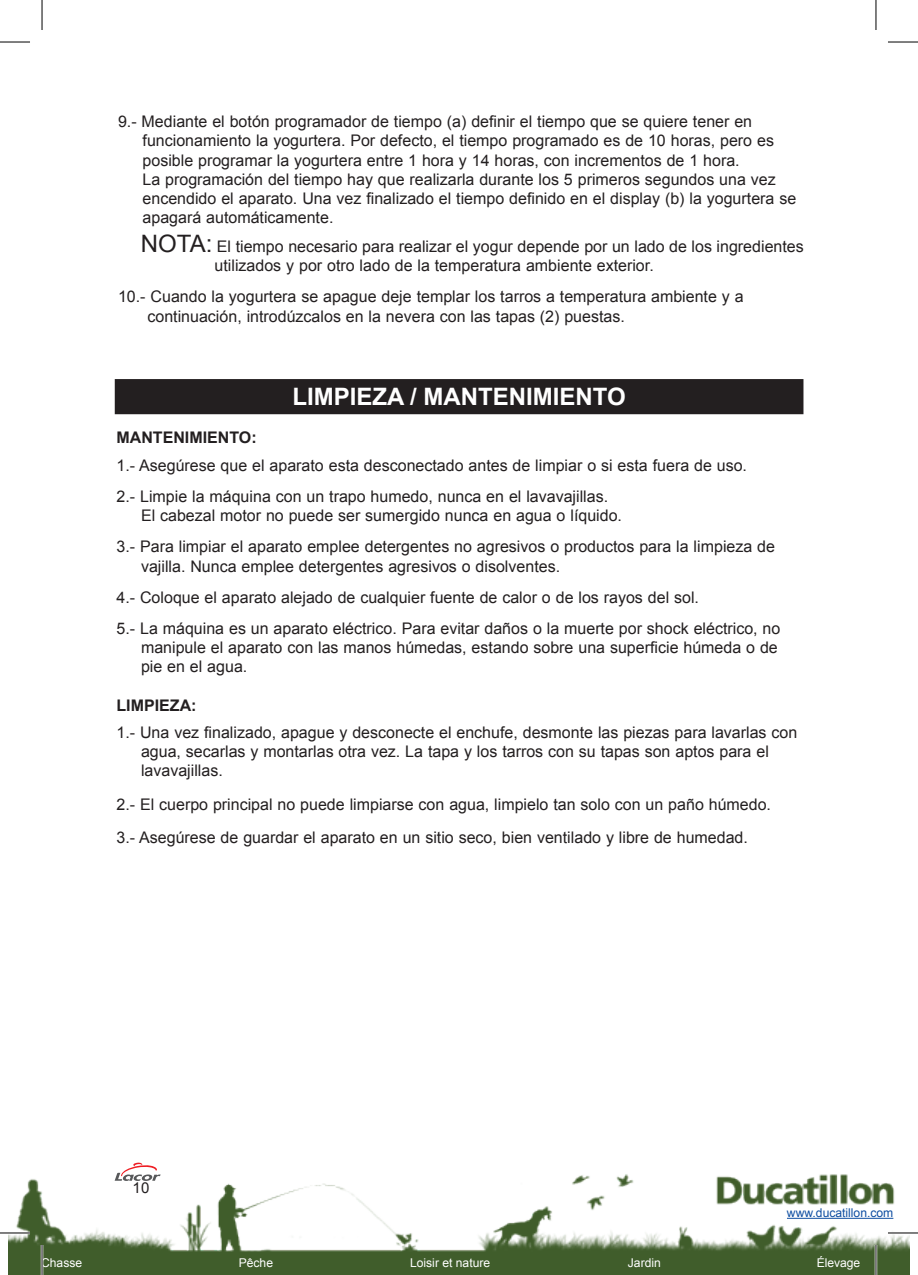
<style>
.page{position:relative;width:918px;height:1275px;background:#fff}
.page>*{position:absolute;margin:0;border:0;box-sizing:border-box;transform-origin:0 0}
.t1{font:700 24px "Arial";color:#fff}
.t2{font:16px/19.2px "Arial";color:#231f20}
.t3{font:700 16px "Arial";color:#231f20}
.t4{font:15px "Arial";color:#231f20}
.t5{font:12.2px "Arial";color:#fff}
.t6{font:12.2px "Arial";color:#0d4da1}
.s1{font-size:24px}
</style>
<div class="page">
<img style="left:8px;top:1174px;width:901px;height:101px">
<hr style="left:786px;top:1217px;width:107px;height:1px;background:#0d4da1">
<svg style="left:115px;top:1162px;width:46px;height:19px"></svg>
<div style="left:116px;top:380px;width:686px;height:33px;background:#231f20"></div>
<div style="left:115px;top:379px;width:688px;height:35px;border:2px solid #231f20"></div>
<hr style="left:0;top:1231px;width:30px;height:3px;background:#fff">
<hr style="left:887px;top:1231px;width:30px;height:3px;background:#fff">
<hr style="left:41px;top:1245px;width:2px;height:30px;background:#fff">
<hr style="left:874px;top:1245px;width:3px;height:30px;background:#fff">
<hr style="left:0;top:42px;width:30px;height:1px;background:#000">
<hr style="left:887px;top:42px;width:30px;height:1px;background:#000">
<hr style="left:0;top:1232px;width:30px;height:1px;background:#000">
<hr style="left:887px;top:1232px;width:30px;height:1px;background:#000">
<hr style="left:42px;top:0;width:1px;height:30px;background:#000">
<hr style="left:42px;top:1245px;width:1px;height:30px;background:#000">
<hr style="left:875px;top:0;width:1px;height:30px;background:#000">
<hr style="left:875px;top:1245px;width:1px;height:30px;background:#000">
<p class="t2" style="left:142px;top:112px;width:655px;text-indent:-24px">9.- Mediante el botón programador de tiempo (a) definir el tiempo que se quiere tener en funcionamiento la yogurtera. Por defecto, el tiempo programado es de 10 horas, pero es posible programar la yogurtera entre 1 hora y 14 horas, con incrementos de 1 hora.<br>La programación del tiempo hay que realizarla durante los 5 primeros segundos una vez encendido el aparato. Una vez finalizado el tiempo definido en el display (b) la yogurtera se apagará automáticamente.</p>
<p class="t2" style="left:214px;top:237px;width:590px;text-indent:-74px"><span class="s1">NOTA:</span> El tiempo necesario para realizar el yogur depende por un lado de los ingredientes utilizados y por otro lado de la temperatura ambiente exterior.</p>
<p class="t2" style="left:147px;top:287px;width:597px;text-indent:-29px">10.- Cuando la yogurtera se apague deje templar los tarros a temperatura ambiente y a continuación, introdúzcalos en la nevera con las tapas (2) puestas.</p>
<h1 class="t1" style="left:292px;top:380px;width:335px">LIMPIEZA / MANTENIMIENTO</h1>
<p class="t3" style="left:116px;top:427px;width:142px">MANTENIMIENTO:</p>
<p class="t2" style="left:116px;top:449px;width:632px;line-height:31.2px">1.- Asegúrese que el aparato esta desconectado antes de limpiar o si esta fuera de uso.<br>2.- Limpie la máquina con un trapo humedo, nunca en el lavavajillas.</p>
<p class="t2" style="left:116px;top:500px;width:660px;line-height:31.2px;text-indent:24px">El cabezal motor no puede ser sumergido nunca en agua o líquido.<br>3.- Para limpiar el aparato emplee detergentes no agresivos o productos para la limpieza de</p>
<p class="t2" style="left:116px;top:550px;width:665px;line-height:31.2px;text-indent:24px">vajilla. Nunca emplee detergentes agresivos o disolventes.<br>4.- Coloque el aparato alejado de cualquier fuente de calor o de los rayos del sol.<br>5.- La máquina es un aparato eléctrico. Para evitar daños o la muerte por shock eléctrico, no</p>
<p class="t2" style="left:141px;top:638px;width:638px">manipule el aparato con las manos húmedas, estando sobre una superficie húmeda o de pie en el agua.</p>
<p class="t3" style="left:116px;top:694px;width:82px">LIMPIEZA:</p>
<p class="t2" style="left:141px;top:723px;width:657px;text-indent:-24px">1.- Una vez finalizado, apague y desconecte el enchufe, desmonte las piezas para lavarlas con agua, secarlas y montarlas otra vez. La tapa y los tarros con su tapas son aptos para el lavavajillas.</p>
<p class="t2" style="left:116px;top:787px;width:656px;line-height:33.2px">2.- El cuerpo principal no puede limpiarse con agua, limpielo tan solo con un paño húmedo.<br>3.- Asegúrese de guardar el aparato en un sitio seco, bien ventilado y libre de humedad.</p>
<p class="t4" style="left:132px;top:1177px;width:18px">10</p>
<p class="t6" style="left:786px;top:1205px;width:108px">www.ducatillon.com</p>
<p class="t5" style="left:41px;top:1255px;width:43px">Chasse</p>
<p class="t5" style="left:239px;top:1255px;width:36px">Pêche</p>
<p class="t5" style="left:410px;top:1255px;width:82px">Loisir et nature</p>
<p class="t5" style="left:627px;top:1255px;width:34px">Jardin</p>
<p class="t5" style="left:816px;top:1255px;width:45px">Élevage</p>
</div>
